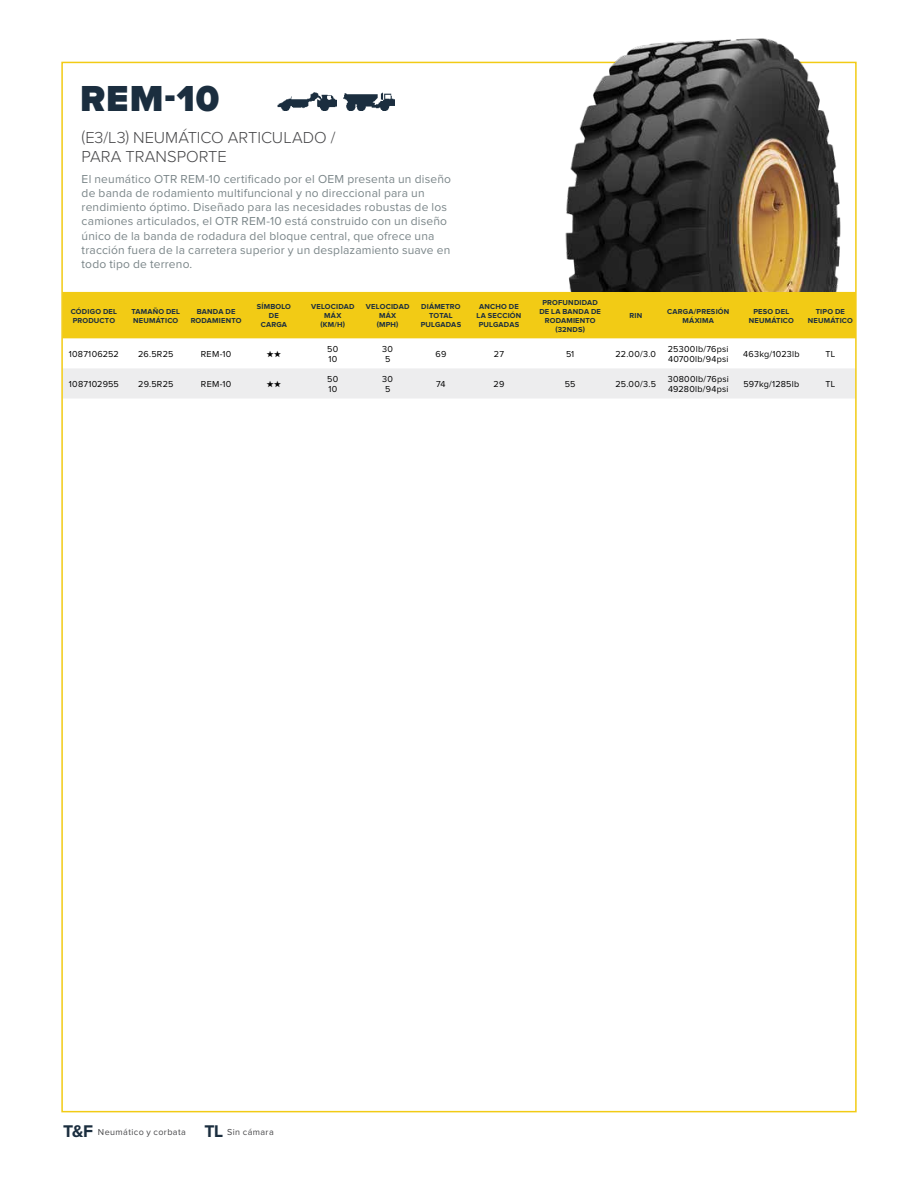
<style>
.page{position:relative;width:918px;height:1188px;background:#fff}
.page>*{position:absolute;margin:0;border:0;box-sizing:border-box;transform-origin:0 0}
.t1{font:900 37.5px "Proxima Nova";color:#1b2e3f}
.t2{font:300 16.5px/18.8px "Proxima Nova";color:#48484a}
.t3{font:12px/14.2px "Proxima Nova";letter-spacing:.015em;color:#7b8689}
.t4{font:9px/10.5px "Proxima Nova";letter-spacing:.025em;color:#000}
.t5{font:9px "Proxima Nova";letter-spacing:.045em;color:#48484a}
.t6{font:700 7.5px/9px "Proxima Nova";letter-spacing:.025em;color:#1b2e3f;text-align:center}
.s1{font-weight:700;font-size:17.55px;color:#1b2e3f}
</style>
<div class="page">
<img style="left:344px;top:93px;width:51px;height:18px">
<img style="left:277px;top:93px;width:59px;height:18px">
<div style="left:64px;top:292px;width:790px;height:46px;background:#f2cb15"></div>
<div style="left:64px;top:368px;width:790px;height:30px;background:#ededee"></div>
<img style="left:541px;top:38px;width:316px;height:254px">
<h1 class="t1" style="left:80px;top:81px;width:141px">REM-10</h1>
<h2 class="t2" style="left:82px;top:127px;width:255px">(E3/L3) NEUMÁTICO ARTICULADO /<br>PARA TRANSPORTE</h2>
<p class="t3" style="left:82px;top:172px;width:371px">El neumático OTR REM-10 certificado por el OEM presenta un diseño de banda de rodamiento multifuncional y no direccional para un rendimiento óptimo. Diseñado para las necesidades robustas de los camiones articulados, el OTR REM-10 está construido con un diseño único de la banda de rodadura del bloque central, que ofrece una tracción fuera de la carretera superior y un desplazamiento suave en todo tipo de terreno.</p>
<p class="t6" style="left:71px;top:307px;width:48px;text-align:left">CÓDIGO DEL<br>PRODUCTO</p>
<p class="t6" style="left:131px;top:307px;width:50px;text-align:left">TAMAÑO DEL<br>NEUMÁTICO</p>
<p class="t6" style="left:191px;top:307px;width:52px">BANDA DE<br>RODAMIENTO</p>
<p class="t6" style="left:257px;top:302px;width:36px">SÍMBOLO<br>DE<br>CARGA</p>
<p class="t6" style="left:311px;top:302px;width:45px">VELOCIDAD<br>MÁX<br>(KM/H)</p>
<p class="t6" style="left:366px;top:302px;width:45px">VELOCIDAD<br>MÁX<br>(MPH)</p>
<p class="t6" style="left:421px;top:302px;width:42px">DIÁMETRO<br>TOTAL<br>PULGADAS</p>
<p class="t6" style="left:477px;top:302px;width:46px">ANCHO DE<br>LA SECCIÓN<br>PULGADAS</p>
<p class="t6" style="left:539px;top:298px;width:63px">PROFUNDIDAD<br>DE LA BANDA DE<br>RODAMIENTO (32NDS)</p>
<p class="t6" style="left:629px;top:311px;width:14px">RIN</p>
<p class="t6" style="left:667px;top:307px;width:64px">CARGA/PRESIÓN<br>MÁXIMA</p>
<p class="t6" style="left:749px;top:307px;width:47px">PESO DEL<br>NEUMÁTICO</p>
<p class="t6" style="left:808px;top:307px;width:47px">TIPO DE<br>NEUMÁTICO</p>
<p class="t4" style="left:69px;top:349px;width:52px">1087106252</p>
<p class="t4" style="left:138px;top:349px;width:37px">26.5R25</p>
<p class="t4" style="left:201px;top:349px;width:32px">REM-10</p>
<p class="t4" style="left:267px;top:349px;width:16px">★★</p>
<p class="t4" style="left:327px;top:344px;width:13px">50<br>10</p>
<p class="t4" style="left:382px;top:344px;width:12px;text-align:center">30<br>5</p>
<p class="t4" style="left:436px;top:349px;width:12px">69</p>
<p class="t4" style="left:494px;top:349px;width:12px">27</p>
<p class="t4" style="left:566px;top:349px;width:10px">51</p>
<p class="t4" style="left:616px;top:349px;width:42px">22.00/3.0</p>
<p class="t4" style="left:668px;top:344px;width:62px">25300lb/76psi<br>40700lb/94psi</p>
<p class="t4" style="left:743px;top:349px;width:58px">463kg/1023lb</p>
<p class="t4" style="left:826px;top:349px;width:11px">TL</p>
<p class="t4" style="left:69px;top:379px;width:52px">1087102955</p>
<p class="t4" style="left:138px;top:379px;width:37px">29.5R25</p>
<p class="t4" style="left:201px;top:379px;width:32px">REM-10</p>
<p class="t4" style="left:267px;top:379px;width:16px">★★</p>
<p class="t4" style="left:327px;top:374px;width:13px">50<br>10</p>
<p class="t4" style="left:382px;top:374px;width:12px;text-align:center">30<br>5</p>
<p class="t4" style="left:436px;top:379px;width:11px">74</p>
<p class="t4" style="left:494px;top:379px;width:12px">29</p>
<p class="t4" style="left:565px;top:379px;width:12px">55</p>
<p class="t4" style="left:616px;top:379px;width:42px">25.00/3.5</p>
<p class="t4" style="left:668px;top:374px;width:63px">30800lb/76psi<br>49280lb/94psi</p>
<p class="t4" style="left:744px;top:379px;width:57px">597kg/1285lb</p>
<p class="t4" style="left:826px;top:379px;width:11px">TL</p>
<p class="t5" style="left:63px;top:1127px;width:212px"><span class="s1">T&amp;F</span> Neumático y corbata <span class="s1">TL</span> Sin cámara</p>
</div>
